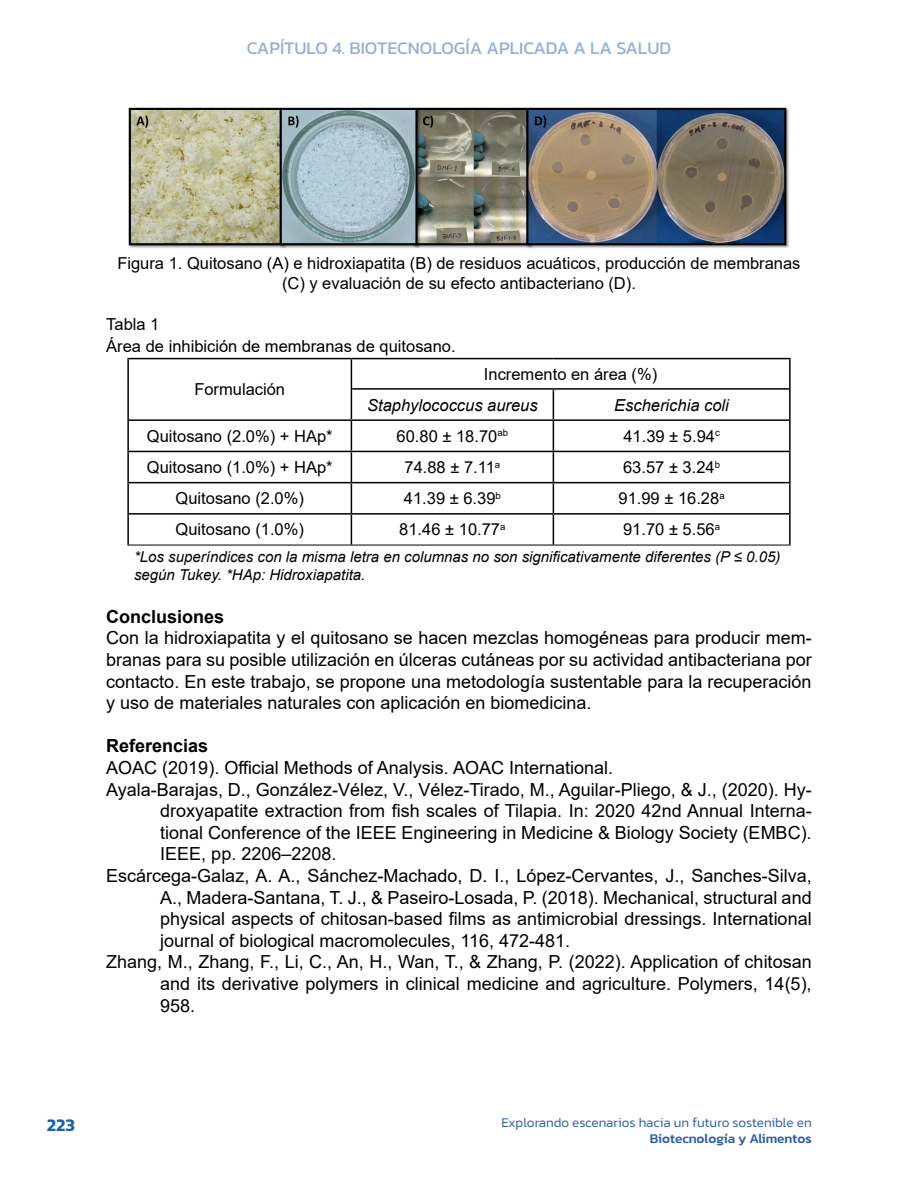
<style>
.page{position:relative;width:918px;height:1188px;background:#fff}
.page>*{position:absolute;margin:0;border:0;box-sizing:border-box;transform-origin:0 0}
.t1{font:18px/21.6px "Arial";color:#000;text-align:justify}
.t2{font:18px "Kanit";color:#98aad6}
.t3{font:700 18px "Arial";color:#000}
.t4{font:600 18px "Kanit";color:#1764ab}
.t5{font:16.5px/19.8px "Arial";color:#000;text-align:center}
.t6{font:italic 16.5px "Arial";color:#000}
.t7{font:italic 15px/18px "Arial";color:#000}
.t8{font:300 13.5px "Kanit";color:#2d5da7}
.t9{font:500 13.5px "Kanit";color:#2d5da7}
</style>
<div class="page">
<img style="left:128px;top:107px;width:661px;height:142px">
<hr style="left:127px;top:359px;width:2px;height:30px;background:#000">
<hr style="left:351px;top:359px;width:1px;height:30px;background:#000">
<hr style="left:789px;top:359px;width:2px;height:30px;background:#000">
<hr style="left:127px;top:389px;width:2px;height:31px;background:#000">
<hr style="left:351px;top:389px;width:1px;height:30px;background:#000">
<svg style="left:553px;top:390px;width:1px;height:29px"></svg>
<hr style="left:789px;top:389px;width:2px;height:31px;background:#000">
<hr style="left:127px;top:420px;width:2px;height:31px;background:#000">
<hr style="left:351px;top:421px;width:1px;height:30px;background:#000">
<hr style="left:553px;top:421px;width:1px;height:30px;background:#000">
<hr style="left:789px;top:420px;width:2px;height:31px;background:#000">
<hr style="left:127px;top:451px;width:224px;height:1px;background:#000">
<hr style="left:127px;top:452px;width:2px;height:30px;background:#000">
<hr style="left:351px;top:451px;width:202px;height:1px;background:#000">
<hr style="left:351px;top:452px;width:1px;height:30px;background:#000">
<hr style="left:553px;top:451px;width:238px;height:1px;background:#000">
<hr style="left:553px;top:452px;width:1px;height:30px;background:#000">
<hr style="left:789px;top:452px;width:2px;height:30px;background:#000">
<hr style="left:127px;top:482px;width:224px;height:1px;background:#000">
<hr style="left:127px;top:483px;width:2px;height:30px;background:#000">
<hr style="left:351px;top:482px;width:202px;height:1px;background:#000">
<hr style="left:351px;top:483px;width:1px;height:30px;background:#000">
<hr style="left:553px;top:482px;width:238px;height:1px;background:#000">
<hr style="left:553px;top:483px;width:1px;height:30px;background:#000">
<hr style="left:789px;top:483px;width:2px;height:30px;background:#000">
<hr style="left:127px;top:513px;width:224px;height:2px;background:#000">
<hr style="left:127px;top:515px;width:2px;height:30px;background:#000">
<hr style="left:351px;top:513px;width:202px;height:2px;background:#000">
<hr style="left:351px;top:515px;width:1px;height:30px;background:#000">
<hr style="left:553px;top:513px;width:238px;height:2px;background:#000">
<hr style="left:553px;top:515px;width:1px;height:30px;background:#000">
<hr style="left:789px;top:515px;width:2px;height:30px;background:#000">
<hr style="left:127px;top:358px;width:224px;height:1px;background:#000">
<hr style="left:351px;top:358px;width:202px;height:1px;background:#000">
<hr style="left:553px;top:358px;width:238px;height:1px;background:#000">
<hr style="left:352px;top:388px;width:201px;height:2px;background:#000">
<hr style="left:553px;top:388px;width:236px;height:2px;background:#000">
<hr style="left:129px;top:419px;width:222px;height:2px;background:#000">
<hr style="left:351px;top:419px;width:202px;height:2px;background:#000">
<hr style="left:553px;top:419px;width:236px;height:2px;background:#000">
<hr style="left:127px;top:545px;width:224px;height:1px;background:#000">
<hr style="left:351px;top:545px;width:202px;height:1px;background:#000">
<hr style="left:553px;top:545px;width:238px;height:1px;background:#000">
<p class="t2" style="left:247px;top:35px;width:426px">CAPÍTULO 4. BIOTECNOLOGÍA APLICADA A LA SALUD</p>
<p class="t5" style="left:117px;top:253px;width:685px">Figura 1. Quitosano (A) e hidroxiapatita (B) de residuos acuáticos, producción de membranas (C) y evaluación de su efecto antibacteriano (D).</p>
<p class="t5" style="left:106px;top:314px;width:351px;line-height:21.6px;text-align:left">Tabla 1<br>Área de inhibición de membranas de quitosano.</p>
<p class="t5" style="left:194px;top:380px;width:92px">Formulación</p>
<p class="t5" style="left:484px;top:364px;width:175px">Incremento en área (%)</p>
<p class="t6" style="left:367px;top:394px;width:172px">Staphylococcus aureus</p>
<p class="t6" style="left:614px;top:394px;width:116px">Escherichia coli</p>
<p class="t5" style="left:147px;top:426px;width:187px">Quitosano (2.0%) + HAp*</p>
<p class="t5" style="left:397px;top:426px;width:113px">60.80 ± 18.70<sup>ab</sup></p>
<p class="t5" style="left:623px;top:426px;width:98px">41.39 ± 5.94<sup>c</sup></p>
<p class="t5" style="left:147px;top:457px;width:187px">Quitosano (1.0%) + HAp*</p>
<p class="t5" style="left:405px;top:457px;width:97px">74.88 ± 7.11<sup>a</sup></p>
<p class="t5" style="left:623px;top:457px;width:98px">63.57 ± 3.24<sup>b</sup></p>
<p class="t5" style="left:176px;top:488px;width:130px">Quitosano (2.0%)</p>
<p class="t5" style="left:404px;top:488px;width:98px">41.39 ± 6.39<sup>b</sup></p>
<p class="t5" style="left:619px;top:488px;width:108px">91.99 ± 16.28<sup>a</sup></p>
<p class="t5" style="left:176px;top:520px;width:130px">Quitosano (1.0%)</p>
<p class="t5" style="left:399px;top:520px;width:108px">81.46 ± 10.77<sup>a</sup></p>
<p class="t5" style="left:623px;top:520px;width:98px">91.70 ± 5.56<sup>a</sup></p>
<p class="t7" style="left:134px;top:548px;width:648px">*Los superíndices con la misma letra en columnas no son significativamente diferentes (P ≤ 0.05) según Tukey. *HAp: Hidroxiapatita.</p>
<p class="t3" style="left:106px;top:604px;width:120px">Conclusiones</p>
<p class="t1" style="left:106px;top:627px;width:707px">Con la hidroxiapatita y el quitosano se hacen mezclas homogéneas para producir mem&shy;branas para su posible utilización en úlceras cutáneas por su actividad antibacteriana por contacto. En este trabajo, se propone una metodología sustentable para la recuperación y uso de materiales naturales con aplicación en biomedicina.</p>
<p class="t3" style="left:106px;top:733px;width:104px">Referencias</p>
<p class="t1" style="left:106px;top:757px;width:508px">AOAC (2019). Official Methods of Analysis. AOAC International.</p>
<p class="t1" style="left:106px;top:778px;width:707px">Ayala-Barajas, D., González-Vélez, V., Vélez-Tirado, M., Aguilar-Pliego, &amp; J., (2020). Hy-</p>
<p class="t1" style="left:160px;top:800px;width:653px">droxyapatite extraction from fish scales of Tilapia. In: 2020 42nd Annual Interna-</p>
<p class="t1" style="left:160px;top:822px;width:653px">tional Conference of the IEEE Engineering in Medicine &amp; Biology Society (EMBC).</p>
<p class="t1" style="left:160px;top:843px;width:178px">IEEE, pp. 2206–2208.</p>
<p class="t1" style="left:106px;top:865px;width:707px">Escárcega-Galaz, A. A., Sánchez-Machado, D. I., López-Cervantes, J., Sanches-Silva,</p>
<p class="t1" style="left:160px;top:886px;width:653px">A., Madera-Santana, T. J., &amp; Paseiro-Losada, P. (2018). Mechanical, structural and</p>
<p class="t1" style="left:160px;top:908px;width:653px">physical aspects of chitosan-based films as antimicrobial dressings. International</p>
<p class="t1" style="left:160px;top:930px;width:411px">journal of biological macromolecules, 116, 472-481.</p>
<p class="t1" style="left:106px;top:951px;width:707px">Zhang, M., Zhang, F., Li, C., An, H., Wan, T., &amp; Zhang, P. (2022). Application of chitosan</p>
<p class="t1" style="left:160px;top:973px;width:653px">and its derivative polymers in clinical medicine and agriculture. Polymers, 14(5),</p>
<p class="t1" style="left:160px;top:994px;width:37px">958.</p>
<p class="t4" style="left:47px;top:1111px;width:30px">223</p>
<p class="t8" style="left:501px;top:1113px;width:312px">Explorando escenarios hacia un futuro sostenible en</p>
<p class="t9" style="left:650px;top:1129px;width:163px">Biotecnología y Alimentos</p>
</div>
